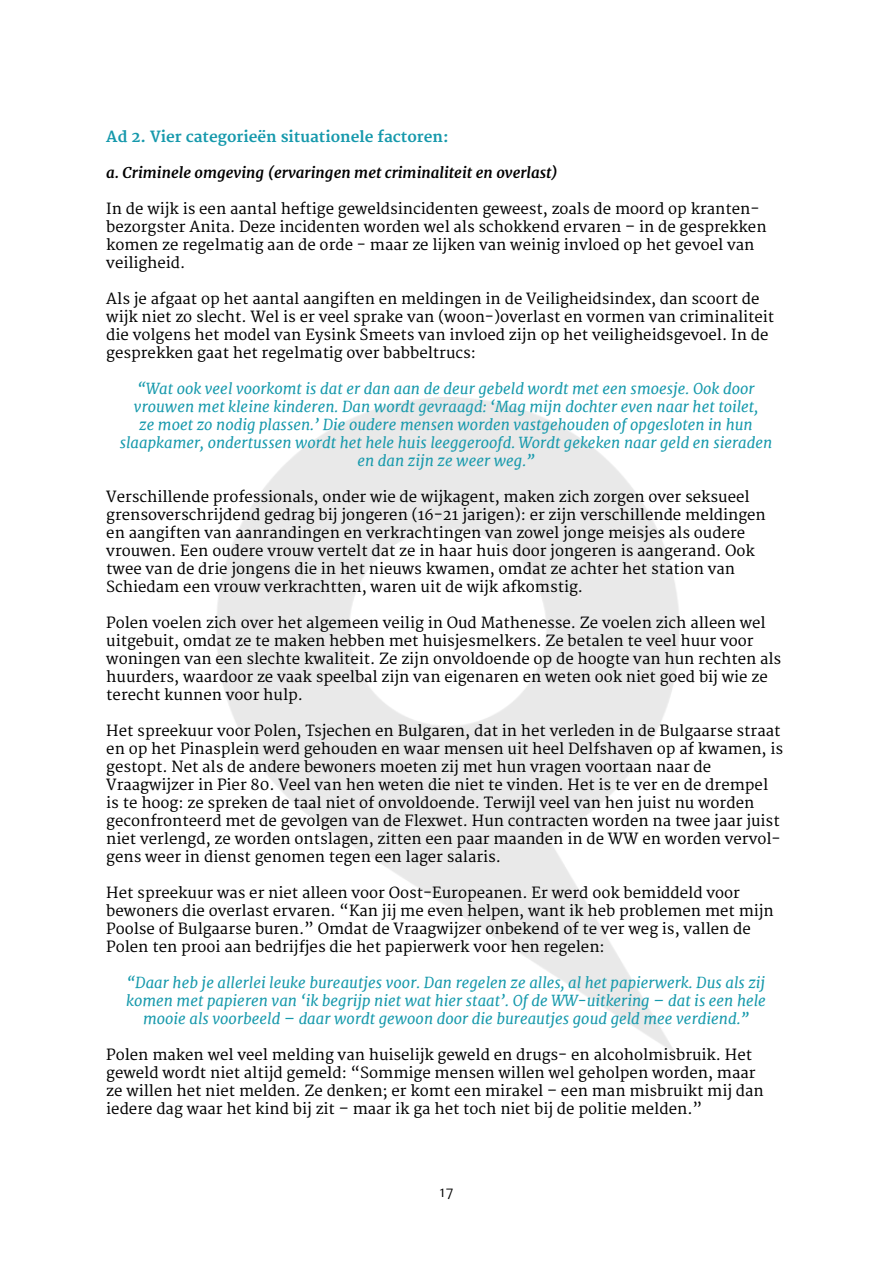
<style>
.page{position:relative;width:893px;height:1263px;background:#fff}
.page>*{position:absolute;margin:0;border:0;box-sizing:border-box;transform-origin:0 0}
.t1{font:15px/18px "Merriweather";color:#000}
.t2{font:italic 15px/18px "Merriweather";color:#1699ac;text-align:center}
.t3{font:italic 700 15px "Merriweather";color:#000}
.t4{font:700 15px "Merriweather";color:#1699ac}
.t5{font:13.5px "Merriweather Sans";color:#000}
</style>
<div class="page">
<p class="t4" style="left:106px;top:128px;width:344px">Ad 2. Vier categorieën situationele factoren:</p>
<p class="t3" style="left:106px;top:163px;width:453px">a. Criminele omgeving (ervaringen met criminaliteit en overlast)</p>
<p class="t1" style="left:106px;top:200px;width:662px">In de wijk is een aantal heftige geweldsincidenten geweest, zoals de moord op kranten&shy;bezorgster Anita. Deze incidenten worden wel als schokkend ervaren – in de gesprekken komen ze regelmatig aan de orde - maar ze lijken van weinig invloed op het gevoel van veiligheid.</p>
<p class="t1" style="left:106px;top:290px;width:669px">Als je afgaat op het aantal aangiften en meldingen in de Veiligheidsindex, dan scoort de wijk niet zo slecht. Wel is er veel sprake van (woon-)overlast en vormen van criminaliteit die volgens het model van Eysink Smeets van invloed zijn op het veiligheidsgevoel. In de gesprekken gaat het regelmatig over babbeltrucs:</p>
<p class="t2" style="left:120px;top:379px;width:654px">“Wat ook veel voorkomt is dat er dan aan de deur gebeld wordt met een smoesje. Ook door vrouwen met kleine kinderen. Dan wordt gevraagd: ‘Mag mijn dochter even naar het toilet,<br>ze moet zo nodig plassen.’ Die oudere mensen worden vastgehouden of opgesloten in hun slaapkamer, ondertussen wordt het hele huis leeggeroofd. Wordt gekeken naar geld en sieraden en dan zijn ze weer weg.”</p>
<p class="t1" style="left:106px;top:488px;width:661px">Verschillende professionals, onder wie de wijkagent, maken zich zorgen over seksueel grensoverschrijdend gedrag bij jongeren (16-21 jarigen): er zijn verschillende meldingen en aangiften van aanrandingen en verkrachtingen van zowel jonge meisjes als oudere vrouwen. Een oudere vrouw vertelt dat ze in haar huis door jongeren is aangerand. Ook twee van de drie jongens die in het nieuws kwamen, omdat ze achter het station van Schiedam een vrouw verkrachtten, waren uit de wijk afkomstig.</p>
<p class="t1" style="left:106px;top:614px;width:676px">Polen voelen zich over het algemeen veilig in Oud Mathenesse. Ze voelen zich alleen wel uitgebuit, omdat ze te maken hebben met huisjesmelkers. Ze betalen te veel huur voor woningen van een slechte kwaliteit. Ze zijn onvoldoende op de hoogte van hun rechten als huurders, waardoor ze vaak speelbal zijn van eigenaren en weten ook niet goed bij wie ze terecht kunnen voor hulp.</p>
<p class="t1" style="left:106px;top:722px;width:678px">Het spreekuur voor Polen, Tsjechen en Bulgaren, dat in het verleden in de Bulgaarse straat en op het Pinasplein werd gehouden en waar mensen uit heel Delfshaven op af kwamen, is gestopt. Net als de andere bewoners moeten zij met hun vragen voortaan naar de Vraagwijzer in Pier 80. Veel van hen weten die niet te vinden. Het is te ver en de drempel is te hoog: ze spreken de taal niet of onvoldoende. Terwijl veel van hen juist nu worden geconfronteerd met de gevolgen van de Flexwet. Hun contracten worden na twee jaar juist niet verlengd, ze worden ontslagen, zitten een paar maanden in de WW en worden vervol&shy;gens weer in dienst genomen tegen een lager salaris.</p>
<p class="t1" style="left:106px;top:884px;width:669px">Het spreekuur was er niet alleen voor Oost-Europeanen. Er werd ook bemiddeld voor bewoners die overlast ervaren. “Kan jij me even helpen, want ik heb problemen met mijn Poolse of Bulgaarse buren.” Omdat de Vraagwijzer onbekend of te ver weg is, vallen de Polen ten prooi aan bedrijfjes die het papierwerk voor hen regelen:</p>
<p class="t2" style="left:126px;top:973px;width:641px">“Daar heb je allerlei leuke bureautjes voor. Dan regelen ze alles, al het papierwerk. Dus als zij komen met papieren van ‘ik begrijp niet wat hier staat’. Of de WW-uitkering – dat is een hele mooie als voorbeeld – daar wordt gewoon door die bureautjes goud geld mee verdiend.”</p>
<p class="t1" style="left:106px;top:1046px;width:659px">Polen maken wel veel melding van huiselijk geweld en drugs- en alcoholmisbruik. Het geweld wordt niet altijd gemeld: “Sommige mensen willen wel geholpen worden, maar ze willen het niet melden. Ze denken; er komt een mirakel – een man misbruikt mij dan iedere dag waar het kind bij zit – maar ik ga het toch niet bij de politie melden.”</p>
<p class="t5" style="left:439px;top:1184px;width:16px">17</p>
</div>
